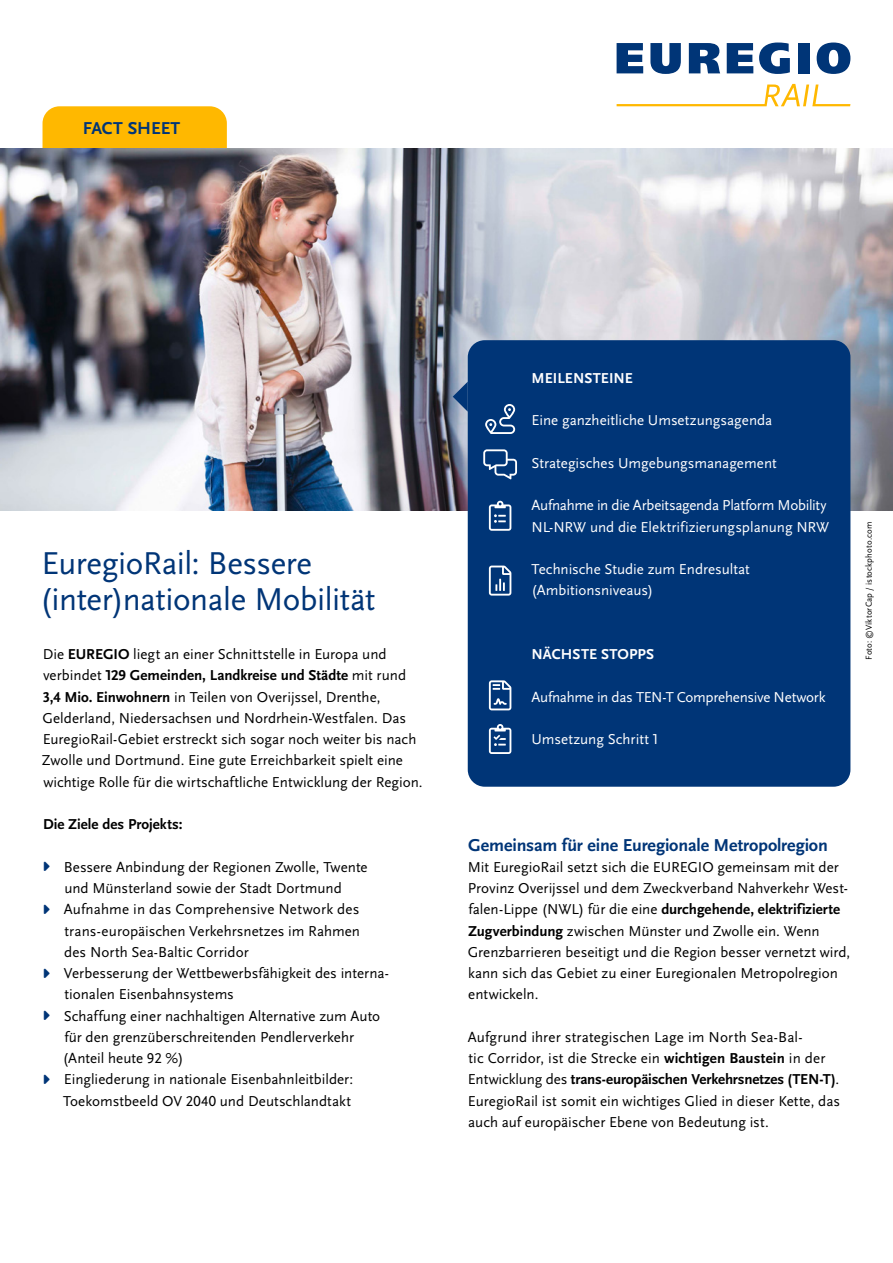
<style>
.page{position:relative;width:893px;height:1263px;background:#fff}
.page>*{position:absolute;margin:0;border:0;box-sizing:border-box;transform-origin:0 0}
.t1{font:33px/36px "Scala Sans Pro";letter-spacing:-.015em;color:#003577}
.t2{font:700 18px "Scala Sans Pro";letter-spacing:-.01em;color:#003577}
.t3{font:15px/21.3px "Scala Sans Pro";color:#000}
.t4{font:15px/21.3px "Scala Sans Pro";letter-spacing:-.005em;color:#fff}
.t5{font:700 15px "Scala Sans Pro";color:#fff}
.t6{font:700 15px "Scala Sans Pro";letter-spacing:.005em;color:#000}
.t7{font:9px "Scala Sans Pro";letter-spacing:.02em;color:#000}
.s1{font-weight:700}
</style>
<div class="page">
<svg style="left:617px;top:43px;width:26px;height:30px"></svg>
<svg style="left:650px;top:43px;width:31px;height:31px"></svg>
<svg style="left:689px;top:43px;width:31px;height:30px"></svg>
<svg style="left:727px;top:43px;width:26px;height:30px"></svg>
<svg style="left:759px;top:43px;width:31px;height:31px"></svg>
<div style="left:798px;top:43px;width:12px;height:30px;background:#003577"></div>
<svg style="left:817px;top:43px;width:33px;height:31px"></svg>
<svg style="left:617px;top:84px;width:233px;height:22px"></svg>
<div style="left:43px;top:106px;width:184px;height:43px;background:#ffb800"></div>
<img style="left:0;top:149px;width:893px;height:361px">
<div style="left:468px;top:340px;width:382px;height:447px;background:#003577;border-radius:17px"></div>
<svg style="left:453px;top:382px;width:15px;height:30px"></svg>
<svg style="left:483px;top:449px;width:34px;height:30px"></svg>
<svg style="left:489px;top:501px;width:22px;height:30px"></svg>
<svg style="left:489px;top:566px;width:22px;height:30px"></svg>
<svg style="left:489px;top:680px;width:22px;height:30px"></svg>
<svg style="left:485px;top:404px;width:30px;height:30px"></svg>
<svg style="left:489px;top:724px;width:22px;height:30px"></svg>
<p class="t2" style="left:83px;top:118px;width:99px">FACT SHEET</p>
<h1 class="t1" style="left:40px;top:545px;width:337px">EuregioRail: Bessere (inter)nationale Mobilität</h1>
<p class="t3" style="left:42px;top:644px;width:382px">Die <span class="s1">EUREGIO</span> liegt an einer Schnittstelle in Europa und verbindet <span class="s1">129 Gemeinden, Landkreise und Städte</span> mit rund <span class="s1">3,4 Mio. Einwohnern</span> in Teilen von Overijssel, Drenthe, Gelderland, Niedersachsen und Nordrhein-Westfalen. Das EuregioRail-Gebiet erstreckt sich sogar noch weiter bis nach Zwolle und Dortmund. Eine gute Erreichbarkeit spielt eine wichtige Rolle für die wirtschaftliche Entwicklung der Region.</p>
<p class="t6" style="left:43px;top:816px;width:141px">Die Ziele des Projekts:</p>
<p class="t3" style="left:63px;top:856px;width:326px">Bessere Anbindung der Regionen Zwolle, Twente und Münsterland sowie der Stadt Dortmund Aufnahme in das Comprehensive Network des trans-europäischen Verkehrsnetzes im Rahmen<br>des North Sea-Baltic Corridor<br>Verbesserung der Wettbewerbsfähigkeit des interna&shy;tionalen Eisenbahnsystems<br>Schaffung einer nachhaltigen Alternative zum Auto für den grenzüberschreitenden Pendlerverkehr (Anteil heute 92 %)<br>Eingliederung in nationale Eisenbahnleitbilder:<br>Toekomstbeeld OV 2040 und Deutschlandtakt</p>
<p class="t5" style="left:532px;top:369px;width:103px">MEILENSTEINE</p>
<p class="t4" style="left:531px;top:410px;width:242px">Eine ganzheitliche Umsetzungsagenda</p>
<p class="t4" style="left:531px;top:452px;width:247px">Strategisches Umgebungsmanagement</p>
<p class="t4" style="left:531px;top:495px;width:299px">Aufnahme in die Arbeitsagenda Platform Mobility<br>NL-NRW und die Elektrifizierungsplanung NRW</p>
<p class="t4" style="left:531px;top:559px;width:220px">Technische Studie zum Endresultat (Ambitionsniveaus)</p>
<p class="t5" style="left:532px;top:646px;width:124px">NÄCHSTE STOPPS</p>
<p class="t4" style="left:531px;top:686px;width:296px">Aufnahme in das TEN-T Comprehensive Network</p>
<p class="t4" style="left:531px;top:729px;width:129px">Umsetzung Schritt 1</p>
<p class="t7" style="left:864px;top:660px;width:139px;rotate:-90deg">Foto: ©ViktorCap / istockphoto.com</p>
<p class="t2" style="left:468px;top:834px;width:361px">Gemeinsam für eine Euregionale Metropolregion</p>
<p class="t3" style="left:468px;top:856px;width:384px">Mit EuregioRail setzt sich die EUREGIO gemeinsam mit der Provinz Overijssel und dem Zweckverband Nahverkehr West&shy;falen-Lippe (NWL) für die eine <span class="s1">durchgehende, elektrifizierte Zugverbindung</span> zwischen Münster und Zwolle ein. Wenn Grenzbarrieren beseitigt und die Region besser vernetzt wird, kann sich das Gebiet zu einer Euregionalen Metropolregion entwickeln.</p>
<p class="t3" style="left:468px;top:1026px;width:374px">Aufgrund ihrer strategischen Lage im North Sea-Bal-<br>tic Corridor, ist die Strecke ein <span class="s1">wichtigen Baustein</span> in der Entwicklung des <span class="s1">trans-europäischen Verkehrsnetzes (TEN-T)</span>.<br>EuregioRail ist somit ein wichtiges Glied in dieser Kette, das auch auf europäischer Ebene von Bedeutung ist.</p>
</div>
